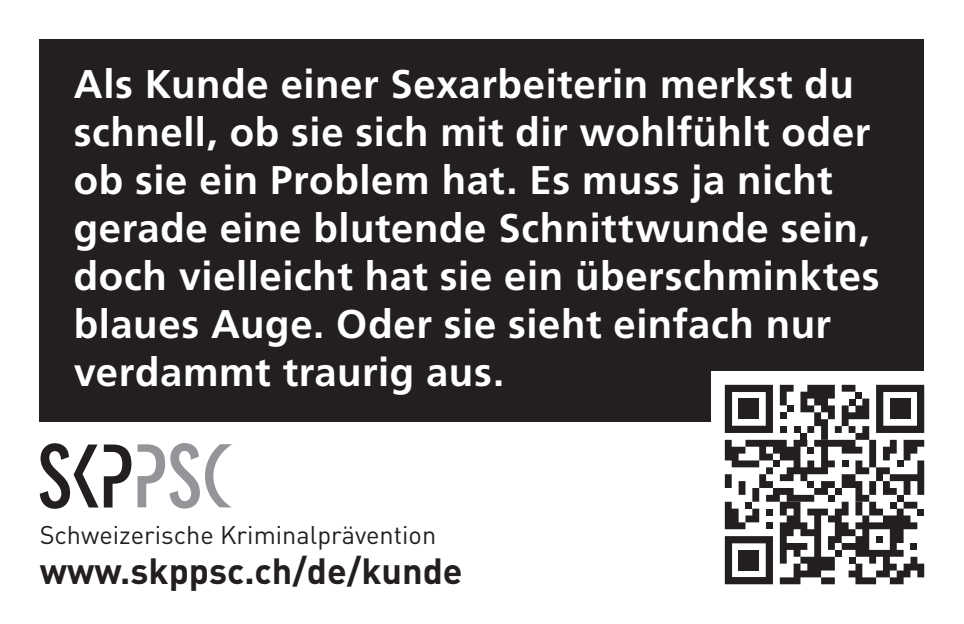
<style>
.page{position:relative;width:964px;height:624px;background:#fff}
.page>*{position:absolute;margin:0;border:0;box-sizing:border-box;transform-origin:0 0}
.t1{font:700 40px/48px "Frutiger LT Std";letter-spacing:.015em;color:#fff}
.t2{font:700 36px "DIN Weber";color:#231f20}
.t3{font:25.2px "DIN Weber";color:#231f20}
</style>
<div class="page">
<div style="left:40px;top:40px;width:884px;height:382px;background:#231f20"></div>
<div style="left:711px;top:371px;width:227px;height:227px;background:#fff"></div>
<svg style="left:725px;top:385px;width:199px;height:199px"></svg>
<div style="left:738px;top:398px;width:21px;height:21px;background:#231f20"></div>
<div style="left:890px;top:398px;width:20px;height:21px;background:#231f20"></div>
<div style="left:738px;top:550px;width:21px;height:20px;background:#231f20"></div>
<svg style="left:40px;top:443px;width:91px;height:65px"></svg>
<svg style="left:137px;top:443px;width:95px;height:65px"></svg>
<p class="t1" style="left:74px;top:60px;width:807px">Als Kunde einer Sexarbeiterin merkst du schnell, ob sie sich mit dir wohlfühlt oder ob sie ein Problem hat. Es muss ja nicht gerade eine blutende Schnittwunde sein, doch vielleicht hat sie ein überschminktes blaues Auge. Oder sie sieht einfach nur verdammt traurig aus.</p>
<p class="t3" style="left:40px;top:519px;width:398px">Schweizerische Kriminalprävention</p>
<p class="t2" style="left:40px;top:547px;width:424px">www.skppsc.ch/de/kunde</p>
</div>
